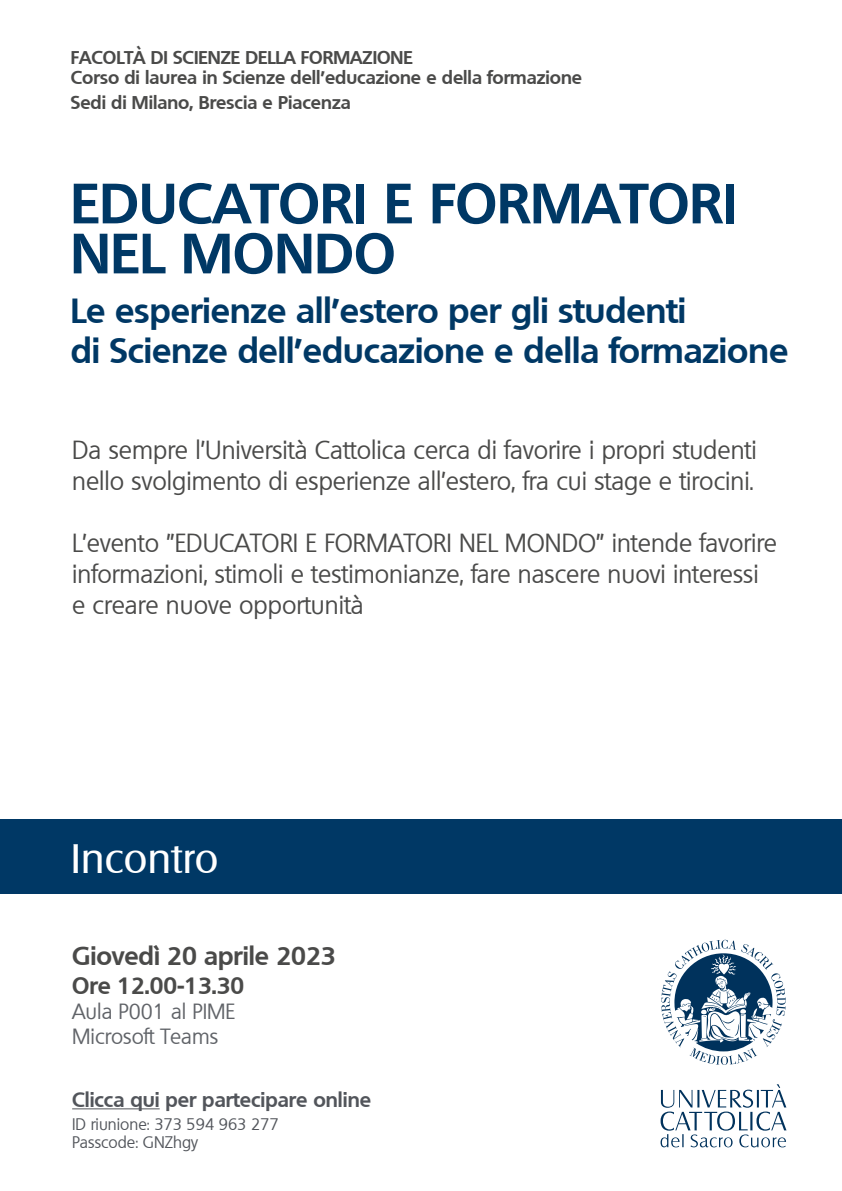
<style>
.page{position:relative;width:842px;height:1191px;background:#fff}
.page>*{position:absolute;margin:0;border:0;box-sizing:border-box;transform-origin:0 0}
.t1{font:700 55px/50px "Quebec";letter-spacing:.01em;color:#003865}
.t2{font:40px "Salzburg";letter-spacing:.01em;color:#fff}
.t3{font:700 34px/40px "Quebec";color:#003865}
.t4{font:25px/31px "Quebec";color:#4a4a49}
.t5{font:700 25px "Quebec";color:#4a4a49}
.t6{font:700 23px "Quebec";color:#4a4a49}
.t7{font:21px/25px "Quebec";color:#606368}
.t8{font:700 20px "Quebec";color:#52555b}
.t9{font:700 18px/20px "Quebec";color:#4a4a49}
.t10{font:16px/18px "Quebec";color:#52555b}
</style>
<div class="page">
<div style="left:0;top:819px;width:842px;height:75px;background:#003865"></div>
<svg style="left:661px;top:939px;width:125px;height:126px"></svg>
<svg style="left:660px;top:1084px;width:126px;height:63px"></svg>
<hr style="left:72px;top:1108px;width:88px;height:1px;background:#52555b">
<p class="t9" style="left:71px;top:47px;width:513px">FACOLTÀ DI SCIENZE DELLA FORMAZIONE<br>Corso di laurea in Scienze dell’educazione e della formazione</p>
<p class="t9" style="left:71px;top:92px;width:281px">Sedi di Milano, Brescia e Piacenza</p>
<h1 class="t1" style="left:71px;top:177px;width:667px">EDUCATORI E FORMATORI<br>NEL MONDO</h1>
<h3 class="t3" style="left:71px;top:290px;width:719px">Le esperienze all’estero per gli studenti<br>di Scienze dell’educazione e della formazione</h3>
<p class="t4" style="left:72px;top:434px;width:686px">Da sempre l’Università Cattolica cerca di favorire i propri studenti nello svolgimento di esperienze all’estero, fra cui stage e tirocini.</p>
<p class="t4" style="left:72px;top:527px;width:706px">L’evento ”EDUCATORI E FORMATORI NEL MONDO” intende favorire informazioni, stimoli e testimonianze, fare nascere nuovi interessi e creare nuove opportunità</p>
<h2 class="t2" style="left:71px;top:835px;width:149px">Incontro</h2>
<p class="t5" style="left:72px;top:939px;width:265px">Giovedì 20 aprile 2023</p>
<p class="t6" style="left:72px;top:970px;width:173px">Ore 12.00-13.30</p>
<p class="t7" style="left:72px;top:998px;width:165px">Aula P001 al PIME<br>Microsoft Teams</p>
<p class="t8" style="left:72px;top:1086px;width:300px">Clicca qui per partecipare online</p>
<p class="t10" style="left:72px;top:1115px;width:208px">ID riunione: 373 594 963 277<br>Passcode: GNZhgy</p>
</div>
